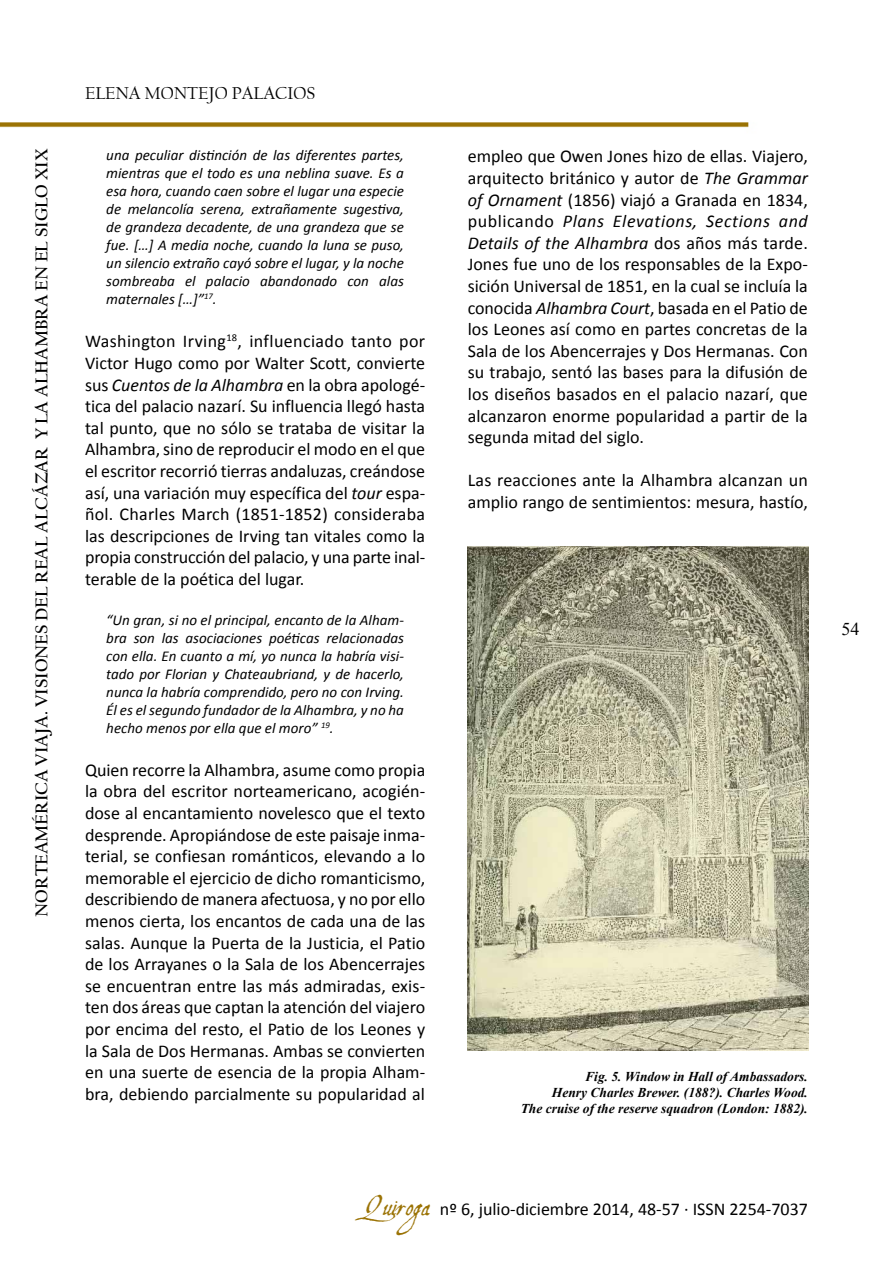
<style>
.page{position:relative;width:893px;height:1263px;background:#fff}
.page>*{position:absolute;margin:0;border:0;box-sizing:border-box;transform-origin:0 0}
.t1{font:18px/21.6px "Calibri";color:#000;text-align:justify}
.t2{font:700 18px "Californian FB";color:#000}
.t3{font:18px "Californian FB";color:#000}
.t4{font:18px "Times New Roman";color:#000}
.t5{font:italic 15px/18px "Calibri";color:#000;text-align:justify}
.t6{font:italic 700 13.5px/16.2px "Times New Roman";color:#000;text-align:right}
.s1{font-style:italic}
.s2{font-family:"Aquiline";font-size:27px;color:#9b7305}
</style>
<div class="page">
<img style="left:0;top:122px;width:749px;height:6px">
<img style="left:468px;top:547px;width:340px;height:504px">
<p class="t2" style="left:31px;top:917px;width:768px;rotate:-90deg">Norteamérica Viaja. Visiones Del Real Alcázar Y La Alhambra En El Siglo Xix</p>
<p class="t3" style="left:85px;top:83px;width:232px">ELENA MONTEJO PALACIOS</p>
<p class="t5" style="left:106px;top:145px;width:299px">una peculiar distinción de las diferentes partes, mientras que el todo es una neblina suave. Es a esa hora, cuando caen sobre el lugar una especie de melancolía serena, extrañamente sugestiva, de grandeza decadente, de una grandeza que se fue. […] A media noche, cuando la luna se puso, un silencio extraño cayó sobre el lugar, y la noche sombreaba el palacio abandonado con alas maternales […]”<sup>17</sup>.</p>
<p class="t1" style="left:85px;top:330px;width:342px">Washington Irving<sup>18</sup>, influenciado tanto por Victor Hugo como por Walter Scott, convierte sus <span class="s1">Cuentos de la Alhambra</span> en la obra apologé&shy;tica del palacio nazarí. Su influencia llegó hasta tal punto, que no sólo se trataba de visitar la Alhambra, sino de reproducir el modo en el que el escritor recorrió tierras andaluzas, creándose así, una variación muy específica del <span class="s1">tour</span> espa&shy;ñol. Charles March (1851-1852) consideraba las descripciones de Irving tan vitales como la propia construcción del palacio, y una parte inal&shy;terable de la poética del lugar.</p>
<p class="t5" style="left:106px;top:610px;width:299px">“Un gran, si no el principal, encanto de la Alham&shy;bra son las asociaciones poéticas relacionadas con ella. En cuanto a mí, yo nunca la habría visi&shy;tado por Florian y Chateaubriand, y de hacerlo, nunca la habría comprendido, pero no con Irving.<br>Él es el segundo fundador de la Alhambra, y no ha hecho menos por ella que el moro” <sup>19</sup>.</p>
<p class="t1" style="left:85px;top:758px;width:342px">Quien recorre la Alhambra, asume como propia la obra del escritor norteamericano, acogién&shy;dose al encantamiento novelesco que el texto desprende. Apropiándose de este paisaje inma&shy;terial, se confiesan románticos, elevando a lo memorable el ejercicio de dicho romanticismo, describiendo de manera afectuosa, y no por ello menos cierta, los encantos de cada una de las salas. Aunque la Puerta de la Justicia, el Patio de los Arrayanes o la Sala de los Abencerrajes se encuentran entre las más admiradas, exis&shy;ten dos áreas que captan la atención del viajero por encima del resto, el Patio de los Leones y la Sala de Dos Hermanas. Ambas se convierten en una suerte de esencia de la propia Alham&shy;bra, debiendo parcialmente su popularidad al</p>
<p class="t1" style="left:468px;top:145px;width:342px">empleo que Owen Jones hizo de ellas. Viajero, arquitecto británico y autor de <span class="s1">The Grammar of Ornament</span> (1856) viajó a Granada en 1834, publicando <span class="s1">Plans Elevations, Sections and Details of the Alhambra</span> dos años más tarde.<br>Jones fue uno de los responsables de la Expo&shy;sición Universal de 1851, en la cual se incluía la conocida <span class="s1">Alhambra Court</span>, basada en el Patio de los Leones así como en partes concretas de la Sala de los Abencerrajes y Dos Hermanas. Con su trabajo, sentó las bases para la difusión de los diseños basados en el palacio nazarí, que alcanzaron enorme popularidad a partir de la segunda mitad del siglo.</p>
<p class="t1" style="left:468px;top:469px;width:342px">Las reacciones ante la Alhambra alcanzan un amplio rango de sentimientos: mesura, hastío,</p>
<p class="t6" style="left:521px;top:1068px;width:289px">Fig. 5. Window in Hall of Ambassadors.<br>Henry Charles Brewer. (188?). Charles Wood.<br>The cruise of the reserve squadron (London: 1882).</p>
<p class="t1" style="left:364px;top:1197px;width:446px"><span class="s2">Quiroga</span> nº 6, julio-diciembre 2014, 48-57 · ISSN 2254-7037</p>
<p class="t4" style="left:841px;top:616px;width:19px">54</p>
</div>
